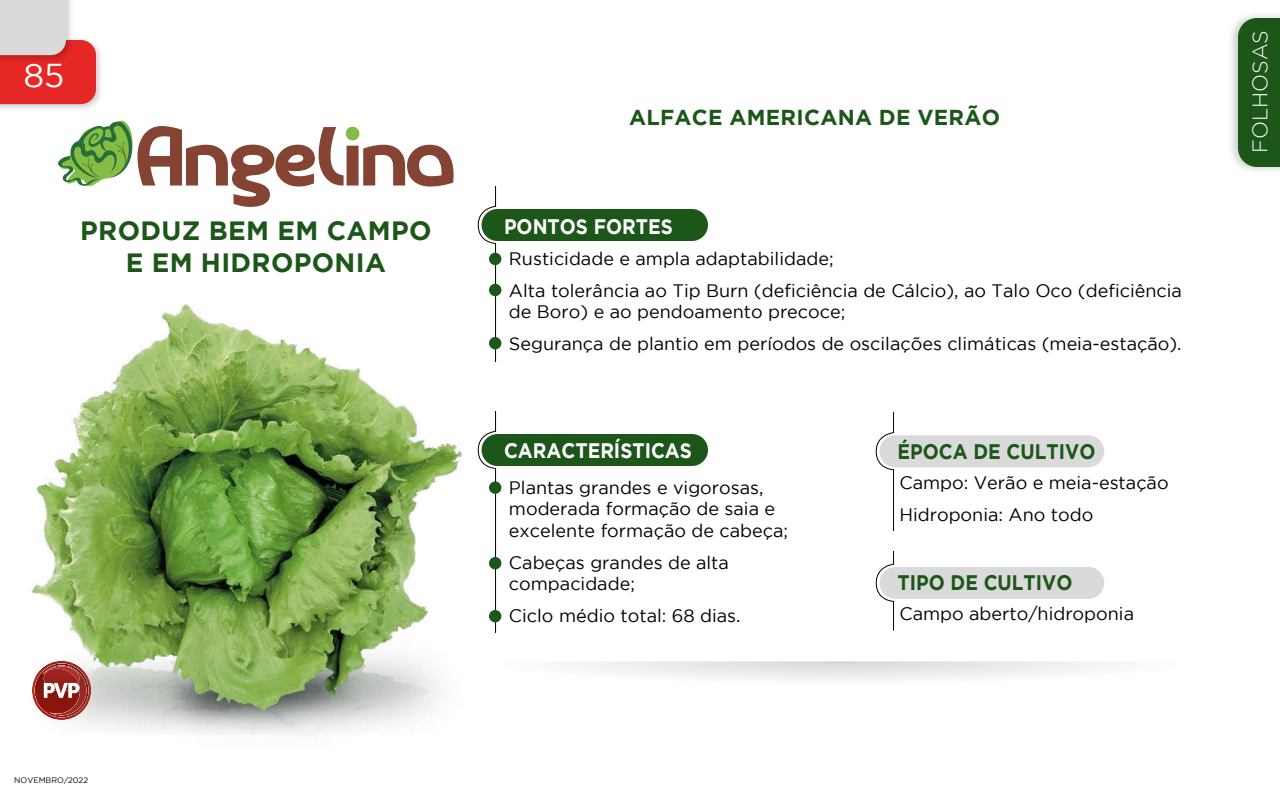
<style>
.page{position:relative;width:1280px;height:800px;background:#fff}
.page>*{position:absolute;margin:0;border:0;box-sizing:border-box;transform-origin:0 0}
.t1{font:33px "Gotham";color:#fff}
.t2{font:700 26.4px/31.7px "Gotham";letter-spacing:.015em;color:#1c5619;text-align:center}
.t3{font:700 21.6px "Gotham";letter-spacing:.015em;color:#1c5619}
.t4{font:300 21.1px "Gotham";color:#fff}
.t5{font:700 21px "Gotham";color:#fff;scale:.9 1}
.t6{font:700 21px "Gotham";color:#1c5619;scale:.9 1}
.t7{font:18px/21.6px "Gotham";color:#000}
.t8{font:8px "Gotham";color:#000}
</style>
<div class="page">
<div style="left:0;top:36px;width:105px;height:77px;background:#000;opacity:.2"></div>
<svg style="left:0;top:0;width:96px;height:104px;background:#e28281"></svg>
<div style="left:482px;top:434px;width:226px;height:32px;background:#1c5619;border-radius:16px"></div>
<svg style="left:478px;top:411px;width:18px;height:222px"></svg>
<div style="left:482px;top:209px;width:226px;height:32px;background:#1c5619;border-radius:16px"></div>
<svg style="left:478px;top:186px;width:18px;height:176px"></svg>
<div style="left:489px;top:253px;width:12px;height:12px;background:#1c5619;border-radius:50%"></div>
<div style="left:489px;top:481px;width:12px;height:13px;background:#1c5619;border-radius:50%"></div>
<div style="left:489px;top:557px;width:12px;height:12px;background:#1c5619;border-radius:50%"></div>
<div style="left:489px;top:284px;width:12px;height:12px;background:#1c5619;border-radius:50%"></div>
<div style="left:880px;top:567px;width:224px;height:32px;background:#dadada;border-radius:16px"></div>
<svg style="left:876px;top:551px;width:18px;height:80px"></svg>
<div style="left:880px;top:435px;width:224px;height:32px;background:#dadada;border-radius:16px"></div>
<svg style="left:876px;top:411px;width:18px;height:120px"></svg>
<div style="left:1226px;top:10px;width:54px;height:165px;background:#000;opacity:.2"></div>
<div style="left:1238px;top:18px;width:42px;height:149px;background:#1c5619"></div>
<div style="left:489px;top:337px;width:12px;height:12px;background:#1c5619;border-radius:50%"></div>
<div style="left:489px;top:610px;width:12px;height:12px;background:#1c5619;border-radius:50%"></div>
<svg style="left:58px;top:121px;width:396px;height:86px"></svg>
<img style="left:30px;top:304px;width:432px;height:431px">
<svg style="left:32px;top:661px;width:59px;height:59px"></svg>
<h1 class="t1" style="left:24px;top:61px;width:42px">85</h1>
<h2 class="t2" style="left:80px;top:215px;width:353px">PRODUZ BEM EM CAMPO<br>E EM HIDROPONIA</h2>
<p class="t8" style="left:14px;top:777px;width:75px">NOVEMBRO/2022</p>
<p class="t3" style="left:629px;top:105px;width:373px">ALFACE AMERICANA DE VERÃO</p>
<p class="t5" style="left:504px;top:214px;width:189px">PONTOS FORTES</p>
<p class="t7" style="left:509px;top:244px;width:674px;line-height:31.6px">Rusticidade e ampla adaptabilidade;<br>Alta tolerância ao Tip Burn (deficiência de Cálcio), ao Talo Oco (deficiência</p>
<p class="t7" style="left:509px;top:297px;width:674px;line-height:31.6px">de Boro) e ao pendoamento precoce;<br>Segurança de plantio em períodos de oscilações climáticas (meia-estação).</p>
<p class="t5" style="left:504px;top:439px;width:210px">CARACTERÍSTICAS</p>
<p class="t7" style="left:509px;top:477px;width:281px">Plantas grandes e vigorosas, moderada formação de saia e excelente formação de cabeça;</p>
<p class="t7" style="left:509px;top:552px;width:221px">Cabeças grandes de alta compacidade;</p>
<p class="t7" style="left:509px;top:604px;width:233px">Ciclo médio total: 68 dias.</p>
<p class="t6" style="left:898px;top:439px;width:221px">ÉPOCA DE CULTIVO</p>
<p class="t7" style="left:899px;top:467px;width:271px;line-height:31.6px">Campo: Verão e meia-estação<br>Hidroponia: Ano todo</p>
<p class="t6" style="left:898px;top:571px;width:196px">TIPO DE CULTIVO</p>
<p class="t7" style="left:899px;top:603px;width:236px">Campo aberto/hidroponia</p>
<p class="t4" style="left:1248px;top:153px;width:124px;rotate:-90deg">FOLHOSAS</p>
</div>
